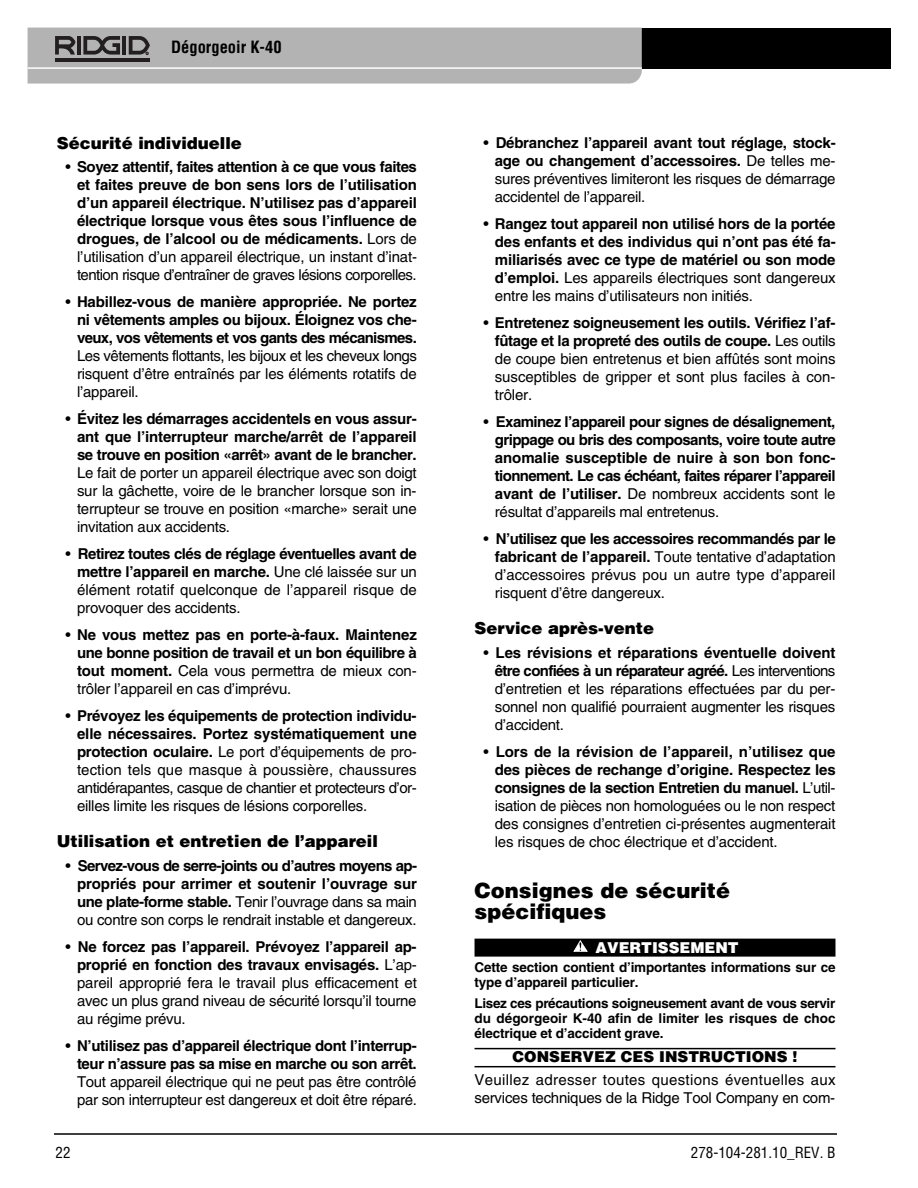
<style>
.page{position:relative;width:918px;height:1188px;background:#fff}
.page>*{position:absolute;margin:0;border:0;box-sizing:border-box;transform-origin:0 0}
.t1{font:900 21px/21px "Helvetica LT Std";color:#000}
.t2{font:900 16.5px "Helvetica LT Std";color:#000}
.t3{font:700 condensed 16.5px "Helvetica LT Std";color:#000}
.t4{font:15px/18px "Helvetica LT Std";letter-spacing:-.015em;color:#000;text-align:justify}
.t5{font:700 15px/18px "Helvetica LT Std";letter-spacing:-.02em;color:#000;text-align:justify}
.t6{font:15px/18px "Helvetica LT Std";letter-spacing:.02em;color:#000}
.t7{font:900 15px "Helvetica LT Std";color:#000}
.t8{font:condensed 15px "Helvetica LT Std";color:#000}
.t9{font:900 15px "Helvetica LT Std";color:#fff}
.t10{font:700 13.5px/15px "Helvetica LT Std";letter-spacing:-.01em;color:#000}
.s1{font-weight:400}
.s2{font-weight:700}
</style>
<div class="page">
<hr style="left:54px;top:1133px;width:783px;height:2px;background:#000">
<div style="left:464px;top:28px;width:427px;height:41px;background:#000"></div>
<svg style="left:28px;top:28px;width:614px;height:56px;background:#afafaf"></svg>
<div style="left:475px;top:939px;width:361px;height:18px;background:#000"></div>
<hr style="left:475px;top:1048px;width:361px;height:1px;background:#000">
<hr style="left:475px;top:1066px;width:361px;height:1px;background:#000">
<svg style="left:573px;top:940px;width:15px;height:12px"></svg>
<svg style="left:574px;top:941px;width:13px;height:10px"></svg>
<p class="t3" style="left:171px;top:41px;width:112px">Dégorgeoir K-40</p>
<p class="t2" style="left:57px;top:137px;width:187px">Sécurité individuelle</p>
<p class="t5" style="left:77px;top:160px;width:342px;text-indent:-11px"><span class="s1">•</span> Soyez attentif, faites attention à ce que vous faites et faites preuve de bon sens lors de l’utilisation d’un appareil électrique. N’utilisez pas d’appareil électrique lorsque vous êtes sous l’influence de drogues, de l’alcool ou de médicaments. <span class="s1">Lors de l’utilisation d’un appareil électrique, un instant d’inat&shy;tention risque d’entraîner de graves lésions corporelles.</span></p>
<p class="t5" style="left:77px;top:295px;width:341px;text-indent:-11px"><span class="s1">•</span> Habillez-vous de manière appropriée. Ne portez ni vêtements amples ou bijoux. Éloignez vos che - veux, vos vêtements et vos gants des mécanis mes.</p>
<p class="t4" style="left:77px;top:349px;width:341px">Les vêtements flottants, les bijoux et les cheveux longs risquent d’être entraînés par les éléments rotatifs de l’appareil.</p>
<p class="t5" style="left:77px;top:412px;width:341px;text-indent:-11px"><span class="s1">•</span> Évitez les démarrages accidentels en vous assur&shy;ant que l’interrupteur marche/arrêt de l’appareil se trouve en position «arrêt» avant de le brancher.</p>
<p class="t4" style="left:77px;top:466px;width:341px">Le fait de porter un appareil électrique avec son doigt sur la gâchette, voire de le brancher lorsque son in&shy;terrupteur se trouve en position «marche» serait une invitation aux accidents.</p>
<p class="t4" style="left:77px;top:547px;width:341px;text-indent:-11px">• <span class="s2">Retirez toutes clés de réglage éventuelles avant de mettre l’appareil en marche.</span> Une clé laissée sur un élément rotatif quelconque de l’appareil risque de provoquer des accidents.</p>
<p class="t5" style="left:77px;top:628px;width:341px;text-indent:-11px"><span class="s1">•</span> Ne vous mettez pas en porte-à-faux. Maintenez une bonne position de travail et un bon équilibre à tout moment. <span class="s1">Cela vous permettra de mieux con&shy;trôler l’appareil en cas d’imprévu.</span></p>
<p class="t4" style="left:77px;top:709px;width:341px;text-indent:-11px">• <span class="s2">Prévoyez les équipements de protection individu&shy;elle nécessaires. Portez systématiquement une protection oculaire.</span> Le port d’équipements de pro&shy;tection tels que masque à poussière, chaussures antidérapantes, casque de chantier et protecteurs d’or&shy;eilles limite les risques de lésions corporelles.</p>
<p class="t2" style="left:57px;top:836px;width:323px">Utilisation et entretien de l’appareil</p>
<p class="t5" style="left:77px;top:858px;width:341px;text-indent:-11px"><span class="s1">•</span> Servez-vous de serre-joints ou d’autres moyens ap&shy;propriés pour arrimer et soutenir l’ouvrage sur une plate-forme stable. <span class="s1">Tenir l’ouvrage dans sa main ou contre son corps le rendrait instable et dangereux.</span></p>
<p class="t4" style="left:77px;top:939px;width:341px;text-indent:-11px">• <span class="s2">Ne forcez pas l’appareil. Prévoyez l’appareil ap&shy;proprié en fonction des travaux envisagés.</span> L’ap - pareil approprié fera le travail plus efficacement et avec un plus grand niveau de sécurité lorsqu’il tourne au régime prévu.</p>
<p class="t5" style="left:66px;top:1038px;width:353px;text-align:right"><span class="s1">•</span> N’utilisez pas d’appareil électrique dont l’interrup&shy;teur n’assure pas sa mise en marche ou son arrêt.</p>
<p class="t4" style="left:77px;top:1074px;width:341px">Tout appareil électrique qui ne peut pas être contrôlé par son interrupteur est dangereux et doit être réparé.</p>
<p class="t4" style="left:495px;top:136px;width:342px;text-indent:-11px">• <span class="s2">Débranchez l’appareil avant tout réglage, stock&shy;age ou changement d’accessoires.</span> De telles me - sures préventives limiteront les risques de démarrage accidentel de l’appareil.</p>
<p class="t5" style="left:495px;top:217px;width:342px;text-indent:-11px"><span class="s1">•</span> Rangez tout appareil non utilisé hors de la portée des enfants et des individus qui n’ont pas été fa&shy;miliarisés avec ce type de matériel ou son mode d’emploi. <span class="s1">Les appareils électriques sont dangereux entre les mains d’utilisateurs non initiés.</span></p>
<p class="t4" style="left:495px;top:316px;width:342px;text-indent:-11px">• <span class="s2">Entretenez soigneusement les outils. Vérifiez l’af&shy;fûtage et la propreté des outils de coupe.</span> Les outils de coupe bien entretenus et bien affûtés sont moins susceptibles de gripper et sont plus faciles à con&shy;trôler.</p>
<p class="t5" style="left:495px;top:415px;width:342px;text-indent:-11px"><span class="s1">•</span> Examinez l’appareil pour signes de désalignement, grippage ou bris des composants, voire toute autre anomalie susceptible de nuire à son bon fonc&shy;tionnement. Le cas échéant, faites réparer l’appareil avant de l’utiliser. <span class="s1">De nombreux accidents sont le résultat d’appareils mal entretenus.</span></p>
<p class="t4" style="left:495px;top:532px;width:342px;text-indent:-11px">• <span class="s2">N’utilisez que les accessoires recommandés par le fabricant de l’appareil.</span> Toute tentative d’adaptation d’accessoires prévus pou un autre type d’appareil risquent d’être dangereux.</p>
<p class="t2" style="left:475px;top:623px;width:181px">Service après-vente</p>
<p class="t4" style="left:495px;top:645px;width:342px;text-indent:-11px">• <span class="s2">Les révisions et réparations éventuelle doivent être confiées à un réparateur agréé.</span> Les interventions d’entretien et les réparations effectuées par du per&shy;sonnel non qualifié pourraient augmenter les risques d’accident.</p>
<p class="t4" style="left:495px;top:744px;width:342px;text-indent:-11px">• <span class="s2">Lors de la révision de l’appareil, n’utilisez que des pièces de rechange d’origine. Respectez les consignes de la section Entretien du manuel.</span> L’util&shy;isation de pièces non homologuées ou le non respect des consignes d’entretien ci-présentes augmenterait les risques de choc électrique et d’accident.</p>
<h1 class="t1" style="left:475px;top:882px;width:257px">Consignes de sécurité spécifiques</h1>
<p class="t9" style="left:595px;top:942px;width:145px">AVERTISSEMENT</p>
<p class="t10" style="left:475px;top:961px;width:363px">Cette section contient d’importantes informations sur ce type d’appareil particulier.</p>
<p class="t10" style="left:475px;top:997px;width:363px;text-align:justify">Lisez ces précautions soigneusement avant de vous servir du dégorgeoir K-40 afin de limiter les risques de choc électrique et d’accident grave.</p>
<p class="t7" style="left:513px;top:1051px;width:286px">CONSERVEZ CES INSTRUCTIONS !</p>
<p class="t6" style="left:475px;top:1072px;width:362px">Veuillez adresser toutes questions éventuelles aux services techniques de la Ridge Tool Company en com-</p>
<p class="t8" style="left:56px;top:1146px;width:16px">22</p>
<p class="t8" style="left:691px;top:1146px;width:146px">278-104-281.10_REV. B</p>
</div>
